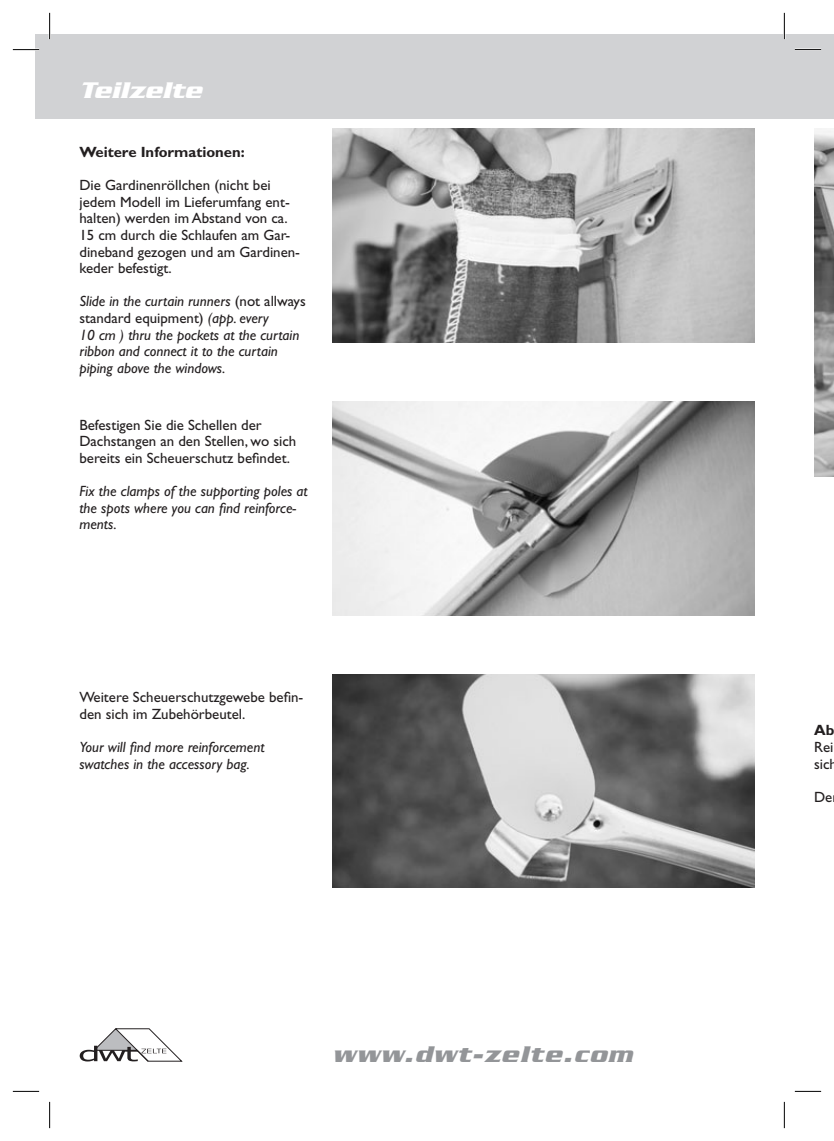
<style>
.page{position:relative;width:834px;height:1141px;background:#fff}
.page>*{position:absolute;margin:0;border:0;box-sizing:border-box;transform-origin:0 0}
.t1{font:italic 700 24.5px "Serpentine";letter-spacing:.05em;color:#939598}
.t2{font:italic 700 24.5px "Serpentine";color:#fff}
.t3{font:14.88px/16.6px "Gill Sans";color:#231f20}
.t4{font:italic 14.88px/16.6px "Gill Sans";color:#231f20}
.t5{font:700 14.88px "Gill Sans";color:#231f20}
.s1{font-style:normal}
</style>
<div class="page">
<div style="left:35px;top:35px;width:749px;height:84px;background:#d1d2d4"></div>
<svg style="left:80px;top:1028px;width:102px;height:34px"></svg>
<div style="left:784px;top:35px;width:49px;height:84px;background:#d1d2d4"></div>
<img style="left:332px;top:129px;width:422px;height:213px">
<img style="left:332px;top:402px;width:422px;height:213px">
<img style="left:332px;top:675px;width:422px;height:213px">
<img style="left:814px;top:129px;width:19px;height:347px">
<hr style="left:13px;top:49px;width:26px;height:2px;background:#fff">
<hr style="left:794px;top:49px;width:27px;height:2px;background:#fff">
<hr style="left:49px;top:13px;width:2px;height:26px;background:#fff">
<hr style="left:783px;top:13px;width:2px;height:26px;background:#fff">
<svg style="left:13px;top:49px;width:26px;height:1px"></svg>
<svg style="left:794px;top:49px;width:27px;height:1px"></svg>
<svg style="left:13px;top:1091px;width:26px;height:1px"></svg>
<svg style="left:794px;top:1091px;width:27px;height:1px"></svg>
<svg style="left:49px;top:13px;width:1px;height:26px"></svg>
<svg style="left:49px;top:1102px;width:1px;height:26px"></svg>
<svg style="left:783px;top:13px;width:1px;height:26px"></svg>
<svg style="left:783px;top:1102px;width:1px;height:26px"></svg>
<h1 class="t2" style="left:79px;top:82px;width:124px">Teilzelte</h1>
<p class="t5" style="left:79px;top:147px;width:167px">Weitere Informationen:</p>
<p class="t3" style="left:79px;top:178px;width:222px">Die Gardinenröllchen (nicht bei jedem Modell im Lieferumfang ent&shy;halten) werden im Abstand von ca.<br>15 cm durch die Schlaufen am Gar&shy;dineband gezogen und am Gardinen&shy;keder befestigt.</p>
<p class="t4" style="left:79px;top:295px;width:228px">Slide in the curtain runners <span class="s1">(not allways standard equipment)</span> (app. every<br>10 cm ) thru the pockets at the curtain ribbon and connect it to the curtain piping above the windows.</p>
<p class="t3" style="left:79px;top:418px;width:218px">Befestigen Sie die Schellen der<br>Dachstangen an den Stellen, wo sich bereits ein Scheuerschutz befindet.</p>
<p class="t4" style="left:79px;top:484px;width:230px">Fix the clamps of the supporting poles at the spots where you can find reinforce&shy;ments.</p>
<p class="t3" style="left:79px;top:691px;width:225px">Weitere Scheuerschutzgewebe befin&shy;den sich im Zubehörbeutel.</p>
<p class="t4" style="left:79px;top:741px;width:187px">Your will find more reinforcement swatches in the accessory bag.</p>
<h1 class="t1" style="left:332px;top:1046px;width:301px">www.dwt-zelte.com</h1>
<p class="t5" style="left:814px;top:725px;width:22px">Ab</p>
<p class="t3" style="left:814px;top:740px;width:24px">Rei sich</p>
<p class="t3" style="left:814px;top:790px;width:20px">De</p>
</div>
